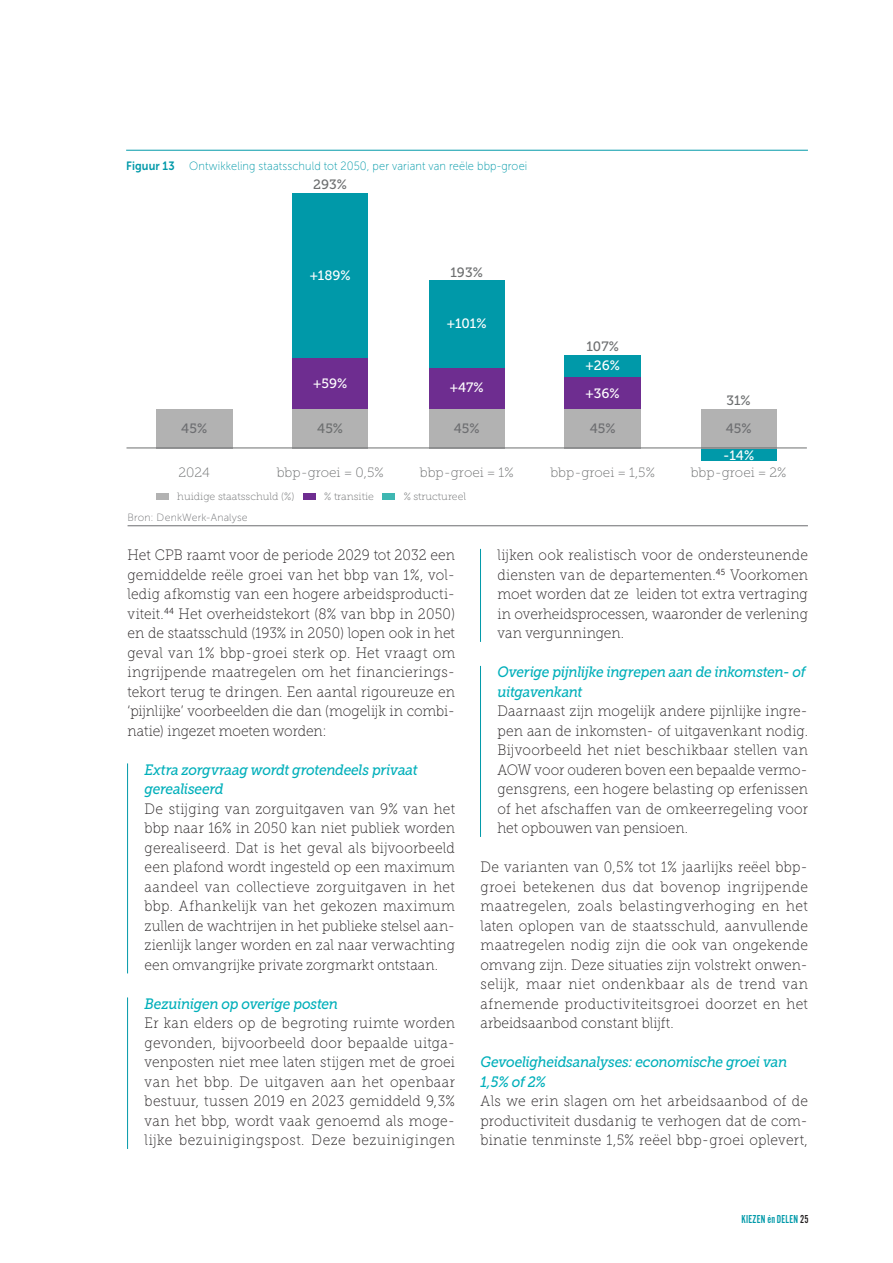
<style>
.page{position:relative;width:893px;height:1263px;background:#fff}
.page>*{position:absolute;margin:0;border:0;box-sizing:border-box;transform-origin:0 0}
.Body_indent_with_line_2{font:15px/19.5px "Museo Slab 100";letter-spacing:.015em;color:#231f20;text-align:justify;scale:.92 1}
._00_Body{font:15px/19.5px "Museo Slab 100";letter-spacing:.01em;color:#231f20;text-align:justify;scale:.92 1}
.Body_Indent_With_Line{font:italic 15px/19.5px "Museo Slab 500";letter-spacing:-.025em;color:#00afba;scale:.92 1}
._00_Heading_lvl2{font:italic 15px/19.5px "Museo Slab 500";letter-spacing:-.02em;color:#00afba;scale:.92 1}
.t1{font:13.5px "Museo Slab 100";color:#6d6f70}
.t2{font:13.5px "Museo Slab 500";color:#fff}
.t3{font:13.5px/19.4px "Museo Slab 500";color:#6d6f70}
.t4{font:13.5px "Museo Slab 500";color:#6d6e71}
._03_Figuur_Header{font:12px "Museo Sans 100";letter-spacing:.015em;color:#0099a9;scale:.92 1}
.t5{font:12px "Alternate Got No 2 D";letter-spacing:.02em;color:#0099a9;scale:.92 1}
.t6{font:10.5px "Museo Slab 100";color:#6d6f70}
._03_Figuur_Footer{font:10.5px "Museo Sans 100";letter-spacing:.02em;color:#6c6d70}
.s1{font-family:"Museo Sans 700"}
.s2{color:#fff}
.s3{color:#6d6e71}
.s4{color:#231f20}
</style>
<div class="page">
<hr style="left:127px;top:763px;width:1px;height:210px;background:#0099a9">
<hr style="left:127px;top:997px;width:1px;height:152px;background:#0099a9">
<hr style="left:480px;top:549px;width:1px;height:93px;background:#0099a9">
<hr style="left:480px;top:666px;width:1px;height:171px;background:#0099a9">
<div style="left:701px;top:448px;width:75px;height:13px;background:#0099a9"></div>
<div style="left:564px;top:377px;width:77px;height:32px;background:#6e2d90"></div>
<div style="left:429px;top:368px;width:75px;height:41px;background:#6e2d90"></div>
<div style="left:293px;top:358px;width:75px;height:51px;background:#6e2d90"></div>
<div style="left:564px;top:355px;width:77px;height:22px;background:#0099a9"></div>
<div style="left:429px;top:280px;width:75px;height:88px;background:#0099a9"></div>
<div style="left:293px;top:193px;width:75px;height:165px;background:#0099a9"></div>
<div style="left:701px;top:409px;width:75px;height:39px;background:#b2b2b2"></div>
<div style="left:564px;top:409px;width:77px;height:39px;background:#b2b2b2"></div>
<div style="left:429px;top:409px;width:75px;height:39px;background:#b2b2b2"></div>
<div style="left:293px;top:409px;width:75px;height:39px;background:#b2b2b2"></div>
<div style="left:156px;top:409px;width:76px;height:39px;background:#b2b2b2"></div>
<div style="left:382px;top:493px;width:13px;height:7px;background:#3eb7b2"></div>
<div style="left:303px;top:493px;width:13px;height:7px;background:#6e2d90"></div>
<div style="left:156px;top:493px;width:13px;height:7px;background:#b2b2b2"></div>
<hr style="left:126px;top:448px;width:681px;height:1px;background:#6d6f70">
<hr style="left:126px;top:150px;width:682px;height:1px;background:#0099a9">
<hr style="left:128px;top:525px;width:680px;height:1px;background:#6c6d70">
<p class="_03_Figuur_Header" style="left:126px;top:160px;width:438px"><span class="s1">Figuur 13</span> Ontwikkeling staatsschuld tot 2050, per variant van reële bbp-groei</p>
<p class="t3" style="left:313px;top:175px;width:35px">293%</p>
<p class="t2" style="left:310px;top:268px;width:43px">+189%</p>
<p class="t3" style="left:450px;top:262px;width:34px">193%</p>
<p class="t2" style="left:447px;top:316px;width:41px">+101%</p>
<p class="t3" style="left:585px;top:337px;width:36px">107% <span class="s2">+26%</span></p>
<p class="t2" style="left:586px;top:385px;width:36px">+36%</p>
<p class="t4" style="left:590px;top:420px;width:27px">45%</p>
<p class="t2" style="left:313px;top:376px;width:36px">+59%</p>
<p class="t2" style="left:450px;top:380px;width:35px">+47%</p>
<p class="t4" style="left:454px;top:420px;width:27px">45%</p>
<p class="t3" style="left:726px;top:386px;width:27px;line-height:28px">31%<br><span class="s3">45%</span></p>
<p class="t4" style="left:181px;top:420px;width:27px">45%</p>
<p class="t3" style="left:317px;top:418px;width:27px">45%</p>
<p class="t1" style="left:178px;top:465px;width:33px">2024</p>
<p class="t1" style="left:277px;top:465px;width:109px">bbp-groei = 0,5%</p>
<p class="t1" style="left:420px;top:465px;width:95px">bbp-groei = 1%</p>
<p class="t1" style="left:550px;top:465px;width:106px">bbp-groei = 1,5%</p>
<p class="t1" style="left:691px;top:465px;width:97px">bbp-groei = 2%</p>
<p class="t2" style="left:723px;top:448px;width:33px">-14%</p>
<p class="t6" style="left:177px;top:491px;width:119px">huidige staatsschuld (%)</p>
<p class="t6" style="left:324px;top:491px;width:51px">% transitie</p>
<p class="t6" style="left:404px;top:491px;width:64px">% structureel</p>
<p class="_03_Figuur_Footer" style="left:128px;top:512px;width:122px">Bron: DenkWerk-Analyse</p>
<p class="_00_Body" style="left:128px;top:545px;width:357px">Het CPB raamt voor de periode 2029 tot 2032 een gemiddelde reële groei van het bbp van 1%, vol&shy;ledig afkomstig van een hogere arbeidsproducti&shy;viteit.<sup>44</sup> Het overheidstekort (8% van bbp in 2050) en de staatsschuld (193% in 2050) lopen ook in het geval van 1% bbp-groei sterk op. Het vraagt om ingrijpende maatregelen om het financierings&shy;tekort terug te dringen. Een aantal rigoureuze en ‘pijnlijke’ voorbeelden die dan (mogelijk in combi&shy;natie) ingezet moeten worden:</p>
<p class="Body_Indent_With_Line" style="left:145px;top:760px;width:298px">Extra zorgvraag wordt grotendeels privaat gerealiseerd</p>
<p class="Body_indent_with_line_2" style="left:145px;top:799px;width:339px">De stijging van zorguitgaven van 9% van het bbp naar 16% in 2050 kan niet publiek worden gerealiseerd. Dat is het geval als bijvoorbeeld een plafond wordt ingesteld op een maximum aandeel van collectieve zorguitgaven in het bbp. Afhankelijk van het gekozen maximum zullen de wachtrijen in het publieke stelsel aan&shy;zienlijk langer worden en zal naar verwachting een omvangrijke private zorgmarkt ontstaan.</p>
<p class="Body_Indent_With_Line" style="left:145px;top:994px;width:212px">Bezuinigen op overige posten</p>
<p class="Body_indent_with_line_2" style="left:145px;top:1013px;width:339px">Er kan elders op de begroting ruimte worden gevonden, bijvoorbeeld door bepaalde uitga&shy;venposten niet mee laten stijgen met de groei van het bbp. De uitgaven aan het openbaar bestuur, tussen 2019 en 2023 gemiddeld 9,3% van het bbp, wordt vaak genoemd als moge&shy;lijke bezuinigingspost. Deze bezuinigingen</p>
<p class="Body_indent_with_line_2" style="left:497px;top:545px;width:339px">lijken ook realistisch voor de ondersteunende diensten van de departementen.<sup>45</sup> Voorkomen moet worden dat ze leiden tot extra vertraging in overheidsprocessen, waaronder de verlening van vergunningen.</p>
<p class="Body_Indent_With_Line" style="left:497px;top:662px;width:336px">Overige pijnlijke ingrepen aan de inkomsten- of uitgavenkant</p>
<p class="Body_indent_with_line_2" style="left:497px;top:701px;width:339px">Daarnaast zijn mogelijk andere pijnlijke ingre&shy;pen aan de inkomsten- of uitgavenkant nodig.<br>Bijvoorbeeld het niet beschikbaar stellen van AOW voor ouderen boven een bepaalde vermo&shy;gensgrens, een hogere belasting op erfenissen of het afschaffen van de omkeerregeling voor het opbouwen van pensioen.</p>
<p class="_00_Body" style="left:480px;top:857px;width:357px">De varianten van 0,5% tot 1% jaarlijks reëel bbp&shy;groei betekenen dus dat bovenop ingrijpende maatregelen, zoals belastingverhoging en het laten oplopen van de staatsschuld, aanvullende maatregelen nodig zijn die ook van ongekende omvang zijn. Deze situaties zijn volstrekt onwen&shy;selijk, maar niet ondenkbaar als de trend van afnemende productiviteitsgroei doorzet en het arbeidsaanbod constant blijft.</p>
<p class="_00_Heading_lvl2" style="left:480px;top:1052px;width:335px">Gevoeligheidsanalyses: economische groei van<br>1,5% of 2%</p>
<p class="_00_Body" style="left:480px;top:1091px;width:357px">Als we erin slagen om het arbeidsaanbod of de productiviteit dusdanig te verhogen dat de com&shy;binatie tenminste 1,5% reëel bbp-groei oplevert,</p>
<p class="t5" style="left:741px;top:1213px;width:74px">KIEZEN én DELEN <span class="s4">25</span></p>
</div>
